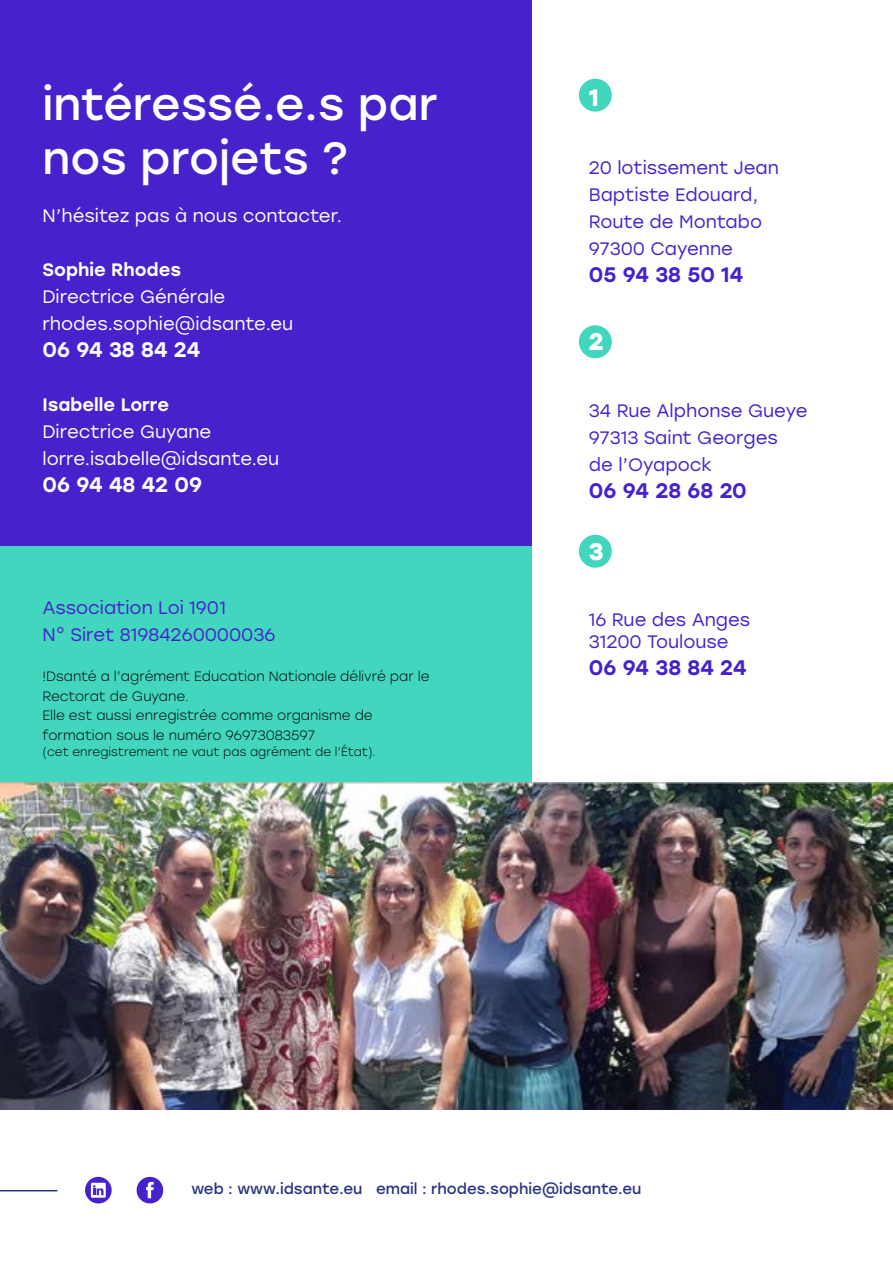
<style>
.page{position:relative;width:893px;height:1263px;background:#fff}
.page>*{position:absolute;margin:0;border:0;box-sizing:border-box;transform-origin:0 0}
.t1{font:45px/54px "Stolzl";color:#fff}
.t2{font:700 24px "Stolzl";color:#fff}
.t3{font:500 21px "Stolzl";color:#4621cc}
.t4{font:500 21px "Stolzl";color:#fff}
.t5{font:18px/27px "Stolzl";color:#4621cc}
.t6{font:18px/27px "Stolzl";color:#fff}
.t7{font:500 18px "Stolzl";color:#fff}
.t8{font:15px "Stolzl";color:#283583}
.t9{font:300 13.5px/19.5px "Stolzl";color:#000}
.t10{font:300 12px "Stolzl";color:#000}
</style>
<div class="page">
<div style="left:0;top:0;width:531px;height:555px;background:#4621cc"></div>
<div style="left:0;top:546px;width:531px;height:238px;background:#42d6be"></div>
<img style="left:0;top:782px;width:893px;height:327px">
<hr style="left:0;top:1190px;width:57px;height:1px;background:#283583">
<svg style="left:85px;top:1177px;width:27px;height:26px"></svg>
<svg style="left:137px;top:1177px;width:26px;height:26px"></svg>
<div style="left:579px;top:325px;width:33px;height:33px;background:#42d6be;border-radius:50%"></div>
<div style="left:579px;top:535px;width:33px;height:33px;background:#42d6be;border-radius:50%"></div>
<div style="left:579px;top:79px;width:33px;height:33px;background:#42d6be;border-radius:50%"></div>
<h1 class="t1" style="left:43px;top:75px;width:396px">intéressé.e.s par nos projets ?</h1>
<p class="t6" style="left:43px;top:202px;width:301px">N’hésitez pas à nous contacter.</p>
<p class="t7" style="left:43px;top:257px;width:140px">Sophie Rhodes</p>
<p class="t6" style="left:43px;top:283px;width:252px">Directrice Générale rhodes.sophie@idsante.eu</p>
<p class="t4" style="left:43px;top:335px;width:159px">06 94 38 84 24</p>
<p class="t7" style="left:43px;top:392px;width:128px">Isabelle Lorre</p>
<p class="t6" style="left:43px;top:418px;width:238px">Directrice Guyane lorre.isabelle@idsante.eu</p>
<p class="t4" style="left:43px;top:470px;width:161px">06 94 48 42 09</p>
<p class="t5" style="left:43px;top:593px;width:234px">Association Loi 1901<br>N° Siret 81984260000036</p>
<p class="t9" style="left:43px;top:666px;width:389px">!Dsanté a l’agrément Education Nationale délivré par le Rectorat de Guyane.<br>Elle est aussi enregistrée comme organisme de formation sous le numéro 96973083597</p>
<p class="t10" style="left:43px;top:744px;width:335px">(cet enregistrement ne vaut pas agrément de l’État).</p>
<h2 class="t2" style="left:589px;top:80px;width:12px">1</h2>
<p class="t5" style="left:589px;top:154px;width:192px">20 lotissement Jean<br>Baptiste Edouard,<br>Route de Montabo<br>97300 Cayenne</p>
<p class="t3" style="left:589px;top:260px;width:156px">05 94 38 50 14</p>
<h2 class="t2" style="left:589px;top:324px;width:16px">2</h2>
<p class="t5" style="left:589px;top:396px;width:220px">34 Rue Alphonse Gueye<br>97313 Saint Georges<br>de l’Oyapock</p>
<p class="t3" style="left:589px;top:475px;width:159px">06 94 28 68 20</p>
<h2 class="t2" style="left:589px;top:534px;width:16px">3</h2>
<p class="t5" style="left:589px;top:608px;width:163px;line-height:21.6px">16 Rue des Anges<br>31200 Toulouse</p>
<p class="t3" style="left:589px;top:652px;width:159px">06 94 38 84 24</p>
<p class="t8" style="left:191px;top:1178px;width:452px">web : www.idsante.eu email : rhodes.sophie@idsante.eu</p>
</div>
